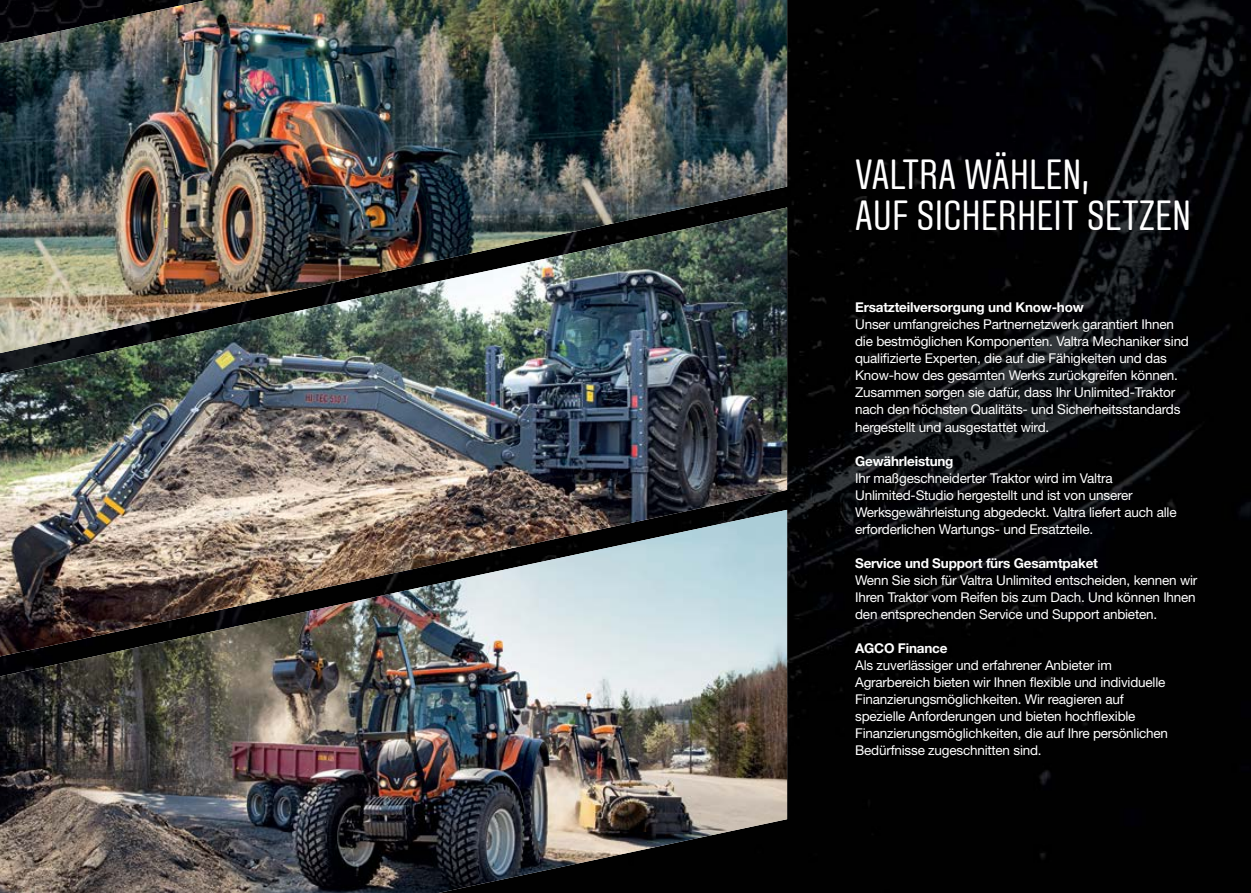
<style>
.page{position:relative;width:1251px;height:893px;background:#fff}
.page>*{position:absolute;margin:0;border:0;box-sizing:border-box;transform-origin:0 0}
.t1{font:42px/40.5px "VALTRA Aveny T";color:#fff}
.t2{font:13.5px/17px "Helvetica Neue LT Std";letter-spacing:-.015em;color:#fff}
.t3{font:700 13.5px "Helvetica Neue LT Std";letter-spacing:-.015em;color:#fff}
</style>
<div class="page">
<img style="left:787px;top:0;width:463px;height:893px">
<img style="left:0;top:0;width:787px;height:207px">
<img style="left:0;top:656px;width:787px;height:237px">
<img style="left:0;top:207px;width:787px;height:449px">
<h1 class="t1" style="left:855px;top:156px;width:337px">VALTRA WÄHLEN,<br>AUF SICHERHEIT SETZEN</h1>
<p class="t3" style="left:855px;top:299px;width:230px">Ersatzteilversorgung und Know-how</p>
<p class="t2" style="left:855px;top:316px;width:335px">Unser umfangreiches Partnernetzwerk garantiert Ihnen die bestmöglichen Komponenten. Valtra Mechaniker sind qualifizierte Experten, die auf die Fähigkeiten und das Know-how des gesamten Werks zurückgreifen können.<br>Zusammen sorgen sie dafür, dass Ihr Unlimited-Traktor nach den höchsten Qualitäts- und Sicherheitsstandards hergestellt und ausgestattet wird.</p>
<p class="t3" style="left:855px;top:452px;width:100px">Gewährleistung</p>
<p class="t2" style="left:855px;top:469px;width:323px">Ihr maßgeschneiderter Traktor wird im Valtra Unlimited-Studio hergestellt und ist von unserer Werksgewährleistung abgedeckt. Valtra liefert auch alle erforderlichen Wartungs- und Ersatzteile.</p>
<p class="t3" style="left:855px;top:554px;width:244px">Service und Support fürs Gesamtpaket</p>
<p class="t2" style="left:855px;top:571px;width:344px;text-align:justify">Wenn Sie sich für Valtra Unlimited entscheiden, kennen wir Ihren Traktor vom Reifen bis zum Dach. Und können Ihnen den entsprechenden Service und Support anbieten.</p>
<p class="t3" style="left:855px;top:639px;width:94px">AGCO Finance</p>
<p class="t2" style="left:855px;top:656px;width:314px">Als zuverlässiger und erfahrener Anbieter im Agrarbereich bieten wir Ihnen flexible und individuelle Finanzierungsmöglichkeiten. Wir reagieren auf spezielle Anforderungen und bieten hochflexible Finanzierungsmöglichkeiten, die auf Ihre persönlichen Bedürfnisse zugeschnitten sind.</p>
</div>
